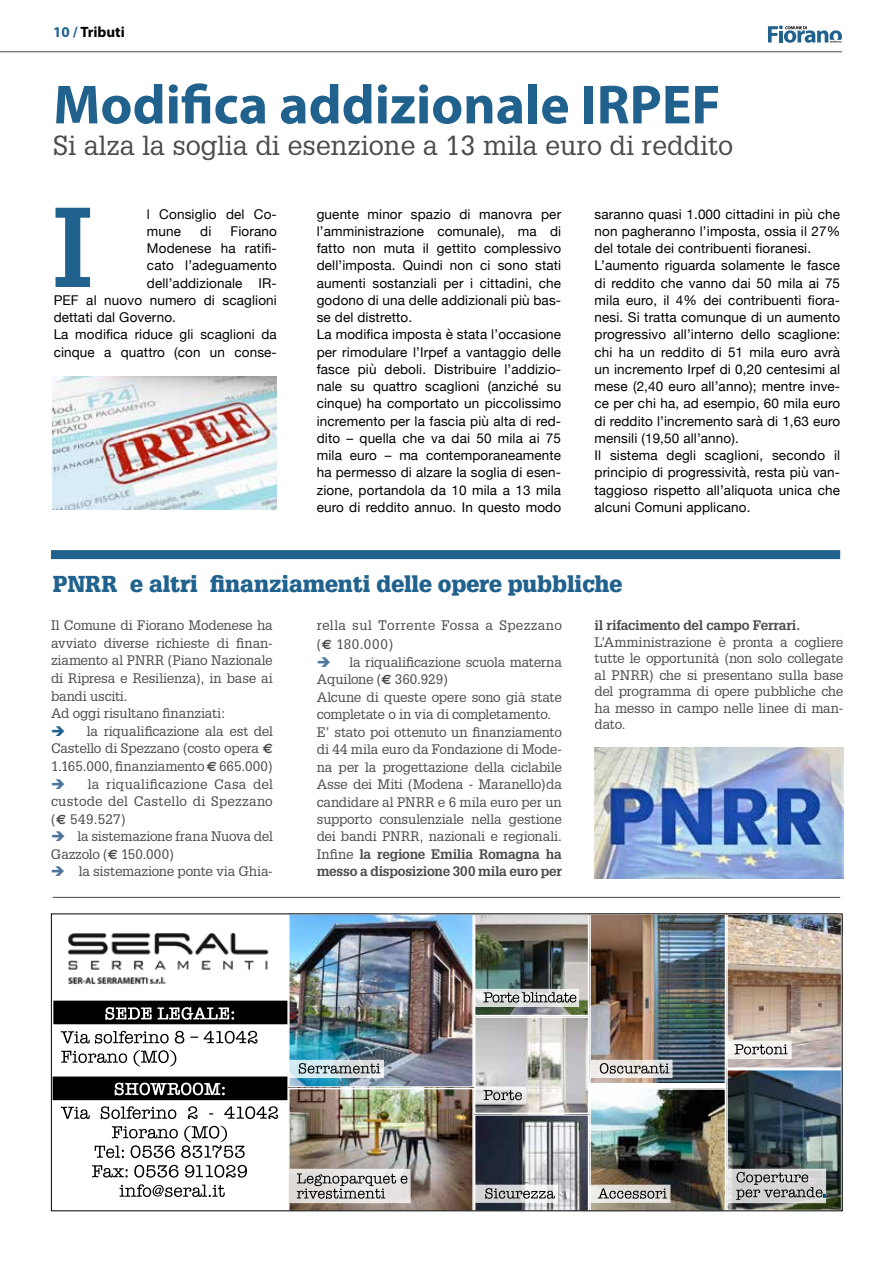
<style>
.page{position:relative;width:893px;height:1263px;background:#fff}
.page>*{position:absolute;margin:0;border:0;box-sizing:border-box;transform-origin:0 0}
.t1{font:700 110.7px "Glypha";color:#20628d}
.t2{font:700 55.5px "Myriad Pro";color:#20628d}
.t3{font:27px "Glypha";color:#4b4b4d}
.t4{font:900 22.5px "Glypha";color:#20628d}
.t5{font:700 15px "Myriad Pro";color:#000}
.t6{font:13.5px/17.2px "Helvetica Neue";letter-spacing:.01em;color:#000}
.t7{font:13.5px/17.4px "Glypha";letter-spacing:-.01em;color:#4b4b4d}
.t8{font:13.5px/18.1px "Glypha";letter-spacing:.025em;color:#4b4b4d}
.t9{font:700 13.5px "Glypha";letter-spacing:-.015em;color:#4b4b4d}
.s1{color:#20628d}
.s2{font-family:"Euro Sans";font-weight:700}
.s3{color:#4d749b}
.s4{font-weight:700}
</style>
<div class="page">
<svg style="left:768px;top:26px;width:74px;height:17px"></svg>
<hr style="left:0;top:52px;width:842px;height:1px;background:#4b4b4d">
<hr style="left:53px;top:897px;width:787px;height:1px;background:#4b4b4d">
<div style="left:51px;top:550px;width:789px;height:9px;background:#20628d"></div>
<img style="left:291px;top:916px;width:295px;height:293px">
<div style="left:474px;top:913px;width:115px;height:103px;border:2px solid #fff"></div>
<div style="left:474px;top:1114px;width:115px;height:98px;border:2px solid #fff"></div>
<div style="left:474px;top:1016px;width:115px;height:98px;border:2px solid #fff"></div>
<div style="left:288px;top:913px;width:186px;height:175px;border:2px solid #fff"></div>
<svg style="left:287px;top:1060px;width:97px;height:18px"></svg>
<svg style="left:474px;top:1086px;width:53px;height:19px"></svg>
<svg style="left:475px;top:989px;width:104px;height:18px"></svg>
<svg style="left:474px;top:1185px;width:84px;height:18px"></svg>
<img style="left:68px;top:932px;width:201px;height:52px">
<img style="left:592px;top:1091px;width:131px;height:118px">
<div style="left:589px;top:1088px;width:137px;height:124px;border:2px solid #fff"></div>
<img style="left:592px;top:916px;width:131px;height:166px">
<div style="left:589px;top:913px;width:137px;height:175px;border:2px solid #fff"></div>
<img style="left:729px;top:916px;width:110px;height:292px">
<div style="left:726px;top:1069px;width:116px;height:142px;border:2px solid #fff"></div>
<div style="left:288px;top:1088px;width:186px;height:124px;border:2px solid #fff"></div>
<div style="left:726px;top:913px;width:116px;height:156px;border:2px solid #fff"></div>
<svg style="left:299px;top:1063px;width:81px;height:11px"></svg>
<svg style="left:484px;top:1090px;width:38px;height:10px"></svg>
<svg style="left:483px;top:992px;width:93px;height:10px"></svg>
<svg style="left:485px;top:1188px;width:70px;height:11px"></svg>
<svg style="left:289px;top:1169px;width:122px;height:34px"></svg>
<svg style="left:727px;top:1169px;width:99px;height:34px"></svg>
<svg style="left:297px;top:1173px;width:110px;height:26px"></svg>
<div style="left:589px;top:1185px;width:81px;height:18px;background:#edebe7;border:2px solid #fff"></div>
<svg style="left:598px;top:1188px;width:69px;height:11px"></svg>
<svg style="left:591px;top:1060px;width:82px;height:18px"></svg>
<div style="left:726px;top:1041px;width:66px;height:18px;background:linear-gradient(to right,#f5f2ef,#f2efef);border:2px solid #fff"></div>
<svg style="left:600px;top:1063px;width:69px;height:11px"></svg>
<svg style="left:734px;top:1044px;width:54px;height:10px"></svg>
<div style="left:54px;top:1001px;width:233px;height:22px;background:#000"></div>
<div style="left:53px;top:1001px;width:234px;height:23px;border:2px solid #000"></div>
<div style="left:53px;top:1077px;width:234px;height:22px;background:#000"></div>
<div style="left:53px;top:1076px;width:234px;height:24px;border:2px solid #000"></div>
<svg style="left:119px;top:1184px;width:106px;height:13px"></svg>
<svg style="left:92px;top:1165px;width:155px;height:12px"></svg>
<svg style="left:95px;top:1126px;width:150px;height:32px"></svg>
<svg style="left:61px;top:1106px;width:217px;height:13px"></svg>
<svg style="left:115px;top:1082px;width:110px;height:13px"></svg>
<svg style="left:61px;top:1050px;width:115px;height:16px"></svg>
<svg style="left:61px;top:1031px;width:197px;height:13px"></svg>
<svg style="left:105px;top:1007px;width:129px;height:13px"></svg>
<svg style="left:736px;top:1172px;width:90px;height:28px"></svg>
<img style="left:594px;top:748px;width:249px;height:130px">
<img style="left:53px;top:376px;width:224px;height:134px">
<p class="t5" style="left:53px;top:22px;width:73px"><span class="s1">10 /</span> Tributi</p>
<h2 class="t2" style="left:53px;top:68px;width:669px">Modifica addizionale IRPEF</h2>
<h3 class="t3" style="left:53px;top:129px;width:681px">Si alza la soglia di esenzione a 13 mila euro di reddito</h3>
<h1 class="t1" style="left:53px;top:179px;width:40px">I</h1>
<p class="t6" style="left:147px;top:206px;width:131px">l Consiglio del Co&shy;mune</p>
<p class="t6" style="left:200px;top:223px;width:13px">di</p>
<p class="t6" style="left:231px;top:223px;width:48px">Fiorano</p>
<p class="t6" style="left:147px;top:240px;width:131px">Modenese ha ratifi-</p>
<p class="t6" style="left:147px;top:258px;width:131px">cato l’adeguamento</p>
<p class="t6" style="left:147px;top:275px;width:131px">dell’addizionale IR-</p>
<p class="t6" style="left:54px;top:292px;width:225px">PEF al nuovo numero di scaglioni</p>
<p class="t6" style="left:54px;top:310px;width:124px">dettati dal Governo.</p>
<p class="t6" style="left:54px;top:327px;width:225px">La modifica riduce gli scaglioni da</p>
<p class="t6" style="left:54px;top:344px;width:225px">cinque a quattro (con un conse-</p>
<p class="t6" style="left:317px;top:206px;width:246px">guente minor spazio di manovra per l’amministrazione comunale), ma di fatto non muta il gettito complessivo dell’imposta. Quindi non ci sono stati aumenti sostanziali per i cittadini, che godono di una delle addizionali più bas&shy;se del distretto.<br>La modifica imposta è stata l’occasione per rimodulare l’Irpef a vantaggio delle fasce più deboli. Distribuire l’addizio&shy;nale su quattro scaglioni (anziché su cinque) ha comportato un piccolissimo incremento per la fascia più alta di red&shy;dito – quella che va dai 50 mila ai 75 mila euro – ma contemporaneamente ha permesso di alzare la soglia di esen&shy;zione, portandola da 10 mila a 13 mila euro di reddito annuo. In questo modo</p>
<p class="t6" style="left:594px;top:206px;width:247px">saranno quasi 1.000 cittadini in più che non pagheranno l’imposta, ossia il 27% del totale dei contribuenti fioranesi.<br>L’aumento riguarda solamente le fasce di reddito che vanno dai 50 mila ai 75 mila euro, il 4% dei contribuenti fiora&shy;nesi. Si tratta comunque di un aumento progressivo all’interno dello scaglione: chi ha un reddito di 51 mila euro avrà un incremento Irpef di 0,20 centesimi al mese (2,40 euro all’anno); mentre inve&shy;ce per chi ha, ad esempio, 60 mila euro di reddito l’incremento sarà di 1,63 euro mensili (19,50 all’anno).<br>Il sistema degli scaglioni, secondo il principio di progressività, resta più van&shy;taggioso rispetto all’aliquota unica che alcuni Comuni applicano.</p>
<h3 class="t4" style="left:53px;top:570px;width:571px">PNRR e altri finanziamenti delle opere pubbliche</h3>
<p class="t7" style="left:51px;top:616px;width:223px">Il Comune di Fiorano Modenese ha avviato diverse richieste di finan&shy;ziamento al PNRR (Piano Nazionale di Ripresa e Resilienza), in base ai bandi usciti.<br>Ad oggi risultano finanziati:</p>
<p class="t7" style="left:51px;top:722px;width:223px;text-align:justify"><span class="s1">➔</span> la riqualificazione ala est del Castello di Spezzano (costo opera <span class="s2">€ </span>1.165.000, finanziamento <span class="s2">€</span> 665.000)</p>
<p class="t7" style="left:51px;top:775px;width:223px;text-align:justify"><span class="s3">➔</span> la riqualificazione Casa del custode del Castello di Spezzano (<span class="s2">€</span> 549.527)</p>
<p class="t7" style="left:51px;top:827px;width:223px"><span class="s3">➔</span> la sistemazione frana Nuova del<br>Gazzolo (<span class="s2">€</span> 150.000)</p>
<p class="t7" style="left:51px;top:863px;width:223px"><span class="s3">➔</span> la sistemazione ponte via Ghia-</p>
<p class="t8" style="left:317px;top:616px;width:247px">rella sul Torrente Fossa a Spezzano (<span class="s2">€</span> 180.000)</p>
<p class="t7" style="left:317px;top:653px;width:247px"><span class="s3">➔</span> la riqualificazione scuola materna Aquilone (<span class="s2">€</span> 360.929)<br>Alcune di queste opere sono già state completate o in via di completamento.<br>E’ stato poi ottenuto un finanziamento di 44 mila euro da Fondazione di Mode&shy;na per la progettazione della ciclabile Asse dei Miti (Modena - Maranello)da candidare al PNRR e 6 mila euro per un supporto consulenziale nella gestione dei bandi PNRR, nazionali e regionali.<br>Infine <span class="s4">la regione Emilia Romagna ha messo a disposizione 300 mila euro per</span></p>
<p class="t9" style="left:595px;top:617px;width:207px">il rifacimento del campo Ferrari.</p>
<p class="t7" style="left:595px;top:633px;width:250px;line-height:16.5px;text-align:justify">L’Amministrazione è pronta a cogliere tutte le opportunità (non solo collegate al PNRR) che si presentano sulla base del programma di opere pubbliche che ha messo in campo nelle linee di man&shy;dato.</p>
</div>
